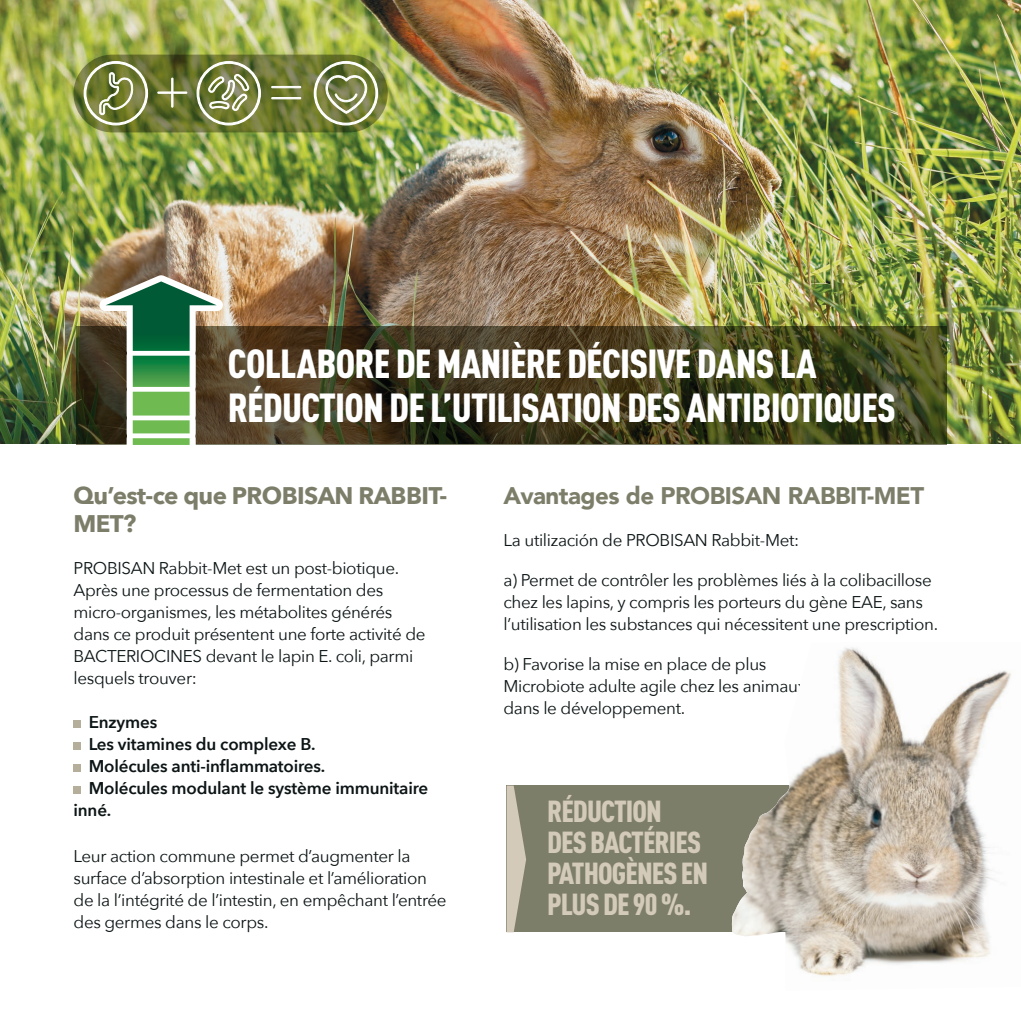
<style>
.page{position:relative;width:1021px;height:1021px;background:#fff}
.page>*{position:absolute;margin:0;border:0;box-sizing:border-box;transform-origin:0 0}
.t1{font:900 condensed 40px/44px "DIN Pro";letter-spacing:-.02em;color:#fff}
.t2{font:900 condensed 30px/31px "DIN Pro";letter-spacing:-.03em;color:#d3cab9}
.t3{font:700 24px/28px "Avenir Next";letter-spacing:-.025em;color:#7d7e6a}
.t4{font:900 24px "Avenir";letter-spacing:-.02em;color:#7d7e6a}
.t5{font:17px/22px "Avenir Next";letter-spacing:-.02em;color:#0c1415}
.t6{font:600 17px "Avenir Next";letter-spacing:-.01em;color:#0c1415}
</style>
<div class="page">
<img style="left:0;top:0;width:1020px;height:444px">
<div style="left:73px;top:720px;width:8px;height:7px;background:#b4ae9b"></div>
<div style="left:73px;top:742px;width:8px;height:7px;background:#b4ae9b"></div>
<div style="left:73px;top:764px;width:8px;height:7px;background:#b4ae9b"></div>
<div style="left:73px;top:786px;width:8px;height:7px;background:#b4ae9b"></div>
<svg style="left:77px;top:326px;width:869px;height:118px;background:#403d1d"></svg>
<svg style="left:73px;top:55px;width:315px;height:77px;background:#697331"></svg>
<svg style="left:83px;top:60px;width:66px;height:66px;background:#899158"></svg>
<svg style="left:196px;top:60px;width:65px;height:66px"></svg>
<svg style="left:313px;top:60px;width:66px;height:66px"></svg>
<svg style="left:158px;top:78px;width:29px;height:29px"></svg>
<div style="left:271px;top:86px;width:30px;height:2px;border:1px solid #fff"></div>
<div style="left:271px;top:97px;width:30px;height:2px;border:1px solid #fff"></div>
<img style="left:90px;top:268px;width:185px;height:177px">
<div style="left:506px;top:785px;width:359px;height:147px;background:#7d7e6a"></div>
<svg style="left:506px;top:785px;width:20px;height:147px"></svg>
<img style="left:731px;top:647px;width:280px;height:329px">
<h1 class="t1" style="left:228px;top:337px;width:669px">COLLABORE DE MANIÈRE DÉCISIVE DANS LA<br>RÉDUCTION DE L’UTILISATION DES ANTIBIOTIQUES</h1>
<h3 class="t3" style="left:73px;top:481px;width:375px">Qu’est-ce que PROBISAN RABBIT-<br>MET?</h3>
<p class="t5" style="left:73px;top:556px;width:353px">PROBISAN Rabbit-Met est un post-biotique.<br>Après une processus de fermentation des micro-organismes, les métabolites générés dans ce produit présentent une forte activité de BACTERIOCINES devant le lapin E. coli, parmi lesquels trouver:</p>
<p class="t6" style="left:89px;top:707px;width:70px">Enzymes</p>
<p class="t6" style="left:89px;top:729px;width:228px">Les vitamines du complexe B.</p>
<p class="t6" style="left:89px;top:751px;width:238px">Molécules anti-inflammatoires.</p>
<p class="t6" style="left:89px;top:773px;width:341px">Molécules modulant le système immunitaire</p>
<p class="t6" style="left:73px;top:795px;width:39px">inné.</p>
<p class="t5" style="left:73px;top:844px;width:374px">Leur action commune permet d’augmenter la surface d’absorption intestinale et l’amélioration de la l’intégrité de l’intestin, en empêchant l’entrée des germes dans le corps.</p>
<h3 class="t4" style="left:503px;top:474px;width:422px">Avantages de PROBISAN RABBIT-MET</h3>
<p class="t5" style="left:503px;top:528px;width:297px">La utilización de PROBISAN Rabbit-Met:</p>
<p class="t5" style="left:503px;top:568px;width:436px">a) Permet de contrôler les problèmes liés à la colibacillose chez les lapins, y compris les porteurs du gène EAE, sans l’utilisation les substances qui nécessitent une prescription.</p>
<p class="t5" style="left:503px;top:652px;width:304px">b) Favorise la mise en place de plus<br>Microbiote adulte agile chez les animaux dans le développement.</p>
<h2 class="t2" style="left:547px;top:793px;width:162px">RÉDUCTION<br>DES BACTÉRIES<br>PATHOGÈNES EN<br>PLUS DE 90 %.</h2>
</div>
